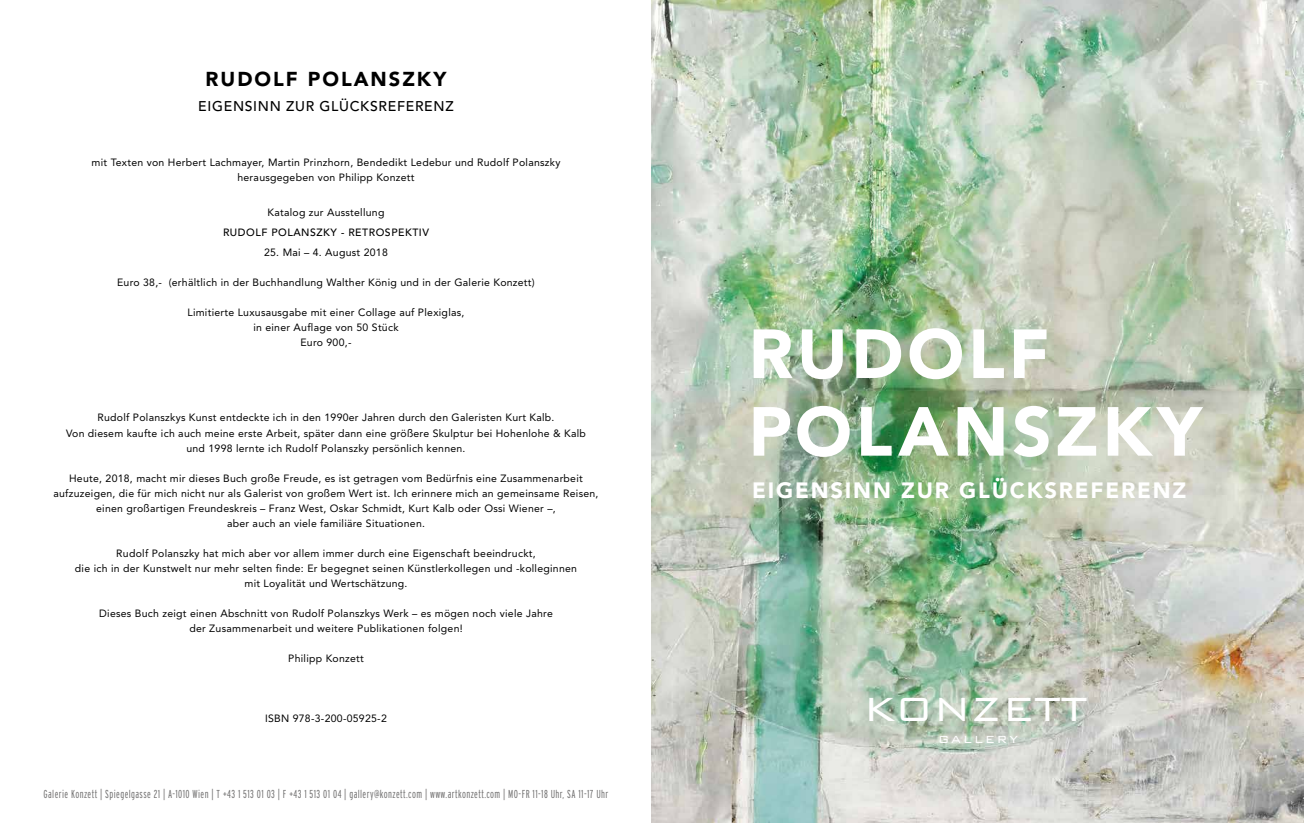
<style>
.page{position:relative;width:1304px;height:823px;background:#fff}
.page>*{position:absolute;margin:0;border:0;box-sizing:border-box;transform-origin:0 0}
.t1{font:900 68.5px/77.6px "Avenir LT Std";letter-spacing:.055em;color:#fff}
.t2{font:300 44.8px "Bank Gothic BT";letter-spacing:.01em;color:#fff}
.t3{font:900 22px "Avenir LT Std";letter-spacing:.08em;color:#fff}
.t4{font:900 20px "Avenir LT Std";color:#000}
.t5{font:500 14px "Avenir LT Std";letter-spacing:.05em;color:#000}
.t6{font:300 13.7px "Bank Gothic BT";letter-spacing:.145em;color:#fff}
.t7{font:300 extra-condensed 11.5px "Interstate";letter-spacing:.035em;color:#706f6f}
.t8{font:10.5px/15px "Avenir LT Std";letter-spacing:.025em;color:#000;text-align:center}
.t9{font:500 10.5px "Avenir LT Std";letter-spacing:.05em;color:#000}
</style>
<div class="page">
<img style="left:652px;top:0;width:652px;height:822px">
<h3 class="t4" style="left:206px;top:67px;width:31px">RUDOLF</h3>
<h3 class="t4" style="left:308px;top:67px;width:32px">POLANSZKY</h3>
<h3 class="t5" style="left:198px;top:98px;width:257px">EIGENSINN ZUR GLÜCKSREFERENZ</h3>
<p class="t8" style="left:92px;top:155px;width:470px">mit Texten von Herbert Lachmayer, Martin Prinzhorn, Bendedikt Ledebur und Rudolf Polanszky herausgegeben von Philipp Konzett</p>
<p class="t8" style="left:267px;top:205px;width:119px">Katalog zur Ausstellung</p>
<p class="t9" style="left:223px;top:226px;width:207px">RUDOLF POLANSZKY - RETROSPE KTIV</p>
<p class="t8" style="left:264px;top:245px;width:125px">25. Mai – 4. August 2018</p>
<p class="t8" style="left:117px;top:275px;width:419px">Euro 38,- (erhältlich in der Buchhandlung Walther König und in der Galerie Konzett)</p>
<p class="t8" style="left:187px;top:305px;width:278px">Limitierte Luxusausgabe mit einer Collage auf Plexiglas, in einer Auflage von 50 Stück<br>Euro 900,-</p>
<p class="t8" style="left:66px;top:410px;width:521px">Rudolf Polanszkys Kunst entdeckte ich in den 1990er Jahren durch den Galeristen Kurt Kalb.<br>Von diesem kaufte ich auch meine erste Arbeit, später dann eine größere Skulptur bei Hohenlohe &amp; Kalb und 1998 lernte ich Rudolf Polanszky persönlich kennen.</p>
<p class="t8" style="left:53px;top:470px;width:547px">Heute, 2018, macht mir dieses Buch große Freude, es ist getragen vom Bedürfnis eine Zusammenarbeit aufzuzeigen, die für mich nicht nur als Galerist von großem Wert ist. Ich erinnere mich an gemeinsame Reisen, einen großartigen Freundeskreis – Franz West, Oskar Schmidt, Kurt Kalb oder Ossi Wiener –,<br>aber auch an viele familiäre Situationen.</p>
<p class="t8" style="left:75px;top:545px;width:504px">Rudolf Polanszky hat mich aber vor allem immer durch eine Eigenschaft beeindruckt,<br>die ich in der Kunstwelt nur mehr selten finde: Er begegnet seinen Künstlerkollegen und -kolleginnen mit Loyalität und Wertschätzung.</p>
<p class="t8" style="left:99px;top:605px;width:455px">Dieses Buch zeigt einen Abschnitt von Rudolf Polanszkys Werk – es mögen noch viele Jahre der Zusammenarbeit und weitere Publikationen folgen!</p>
<p class="t8" style="left:288px;top:650px;width:77px">Philipp Konzett</p>
<p class="t8" style="left:265px;top:710px;width:123px">ISBN 978-3-200-05925-2</p>
<p class="t7" style="left:44px;top:787px;width:566px">Galerie Konzett | Spiegelgasse 21 | A-1010 Wien | T +43 1 513 01 03 | F +43 1 513 01 04 | gallery@konzett.com | www.artkonzett.com | MO-FR 11-18 Uhr, SA 11-17 Uhr</p>
<h1 class="t1" style="left:749px;top:315px;width:455px">RUDOLF<br>POLANSZKY</h1>
<h3 class="t3" style="left:752px;top:476px;width:60px">EIGENS</h3>
<h3 class="t3" style="left:845px;top:476px;width:27px">INN</h3>
<h3 class="t3" style="left:901px;top:476px;width:17px">ZUR</h3>
<h3 class="t3" style="left:959px;top:476px;width:85px">GLÜCKSREFERENZ</h3>
<h2 class="t2" style="left:864px;top:685px;width:225px">KONZETT</h2>
<h3 class="t6" style="left:938px;top:731px;width:82px">GALLERY</h3>
</div>
